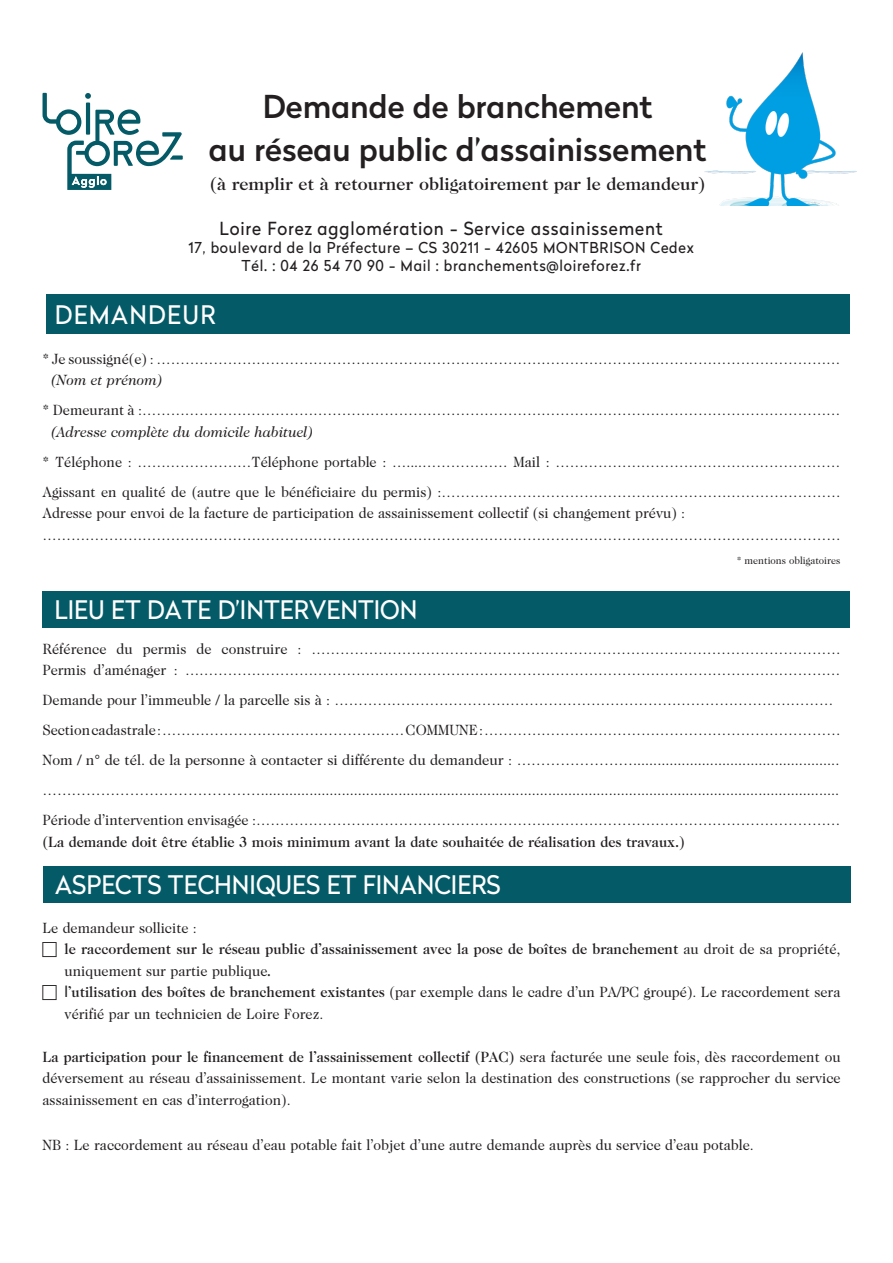
<style>
.page{position:relative;width:893px;height:1263px;background:#fff}
.page>*{position:absolute;margin:0;border:0;box-sizing:border-box;transform-origin:0 0}
.t1{font:500 31.5px "Radikal";color:#231f20}
.t2{font:25.5px "Radikal";color:#fff;scale:.95 1}
.t3{font:25.5px "Radikal";letter-spacing:.05em;color:#fff;scale:.95 1}
.t4{font:500 18px "Caslon 224 Std";color:#231f20}
.t5{font:18px "Radikal";letter-spacing:.05em;color:#231f20;scale:.95 1}
.t6{font:15px/21.5px "Caslon 224 Std";color:#231f20;scale:.95 1}
.t7{font:15px "Caslon 224 Std";color:#231f20}
.t8{font:500 15px/21.5px "Caslon 224 Std";color:#231f20;scale:.95 1}
.t9{font:15px "Radikal";letter-spacing:.05em;color:#231f20;scale:.95 1}
.t10{font:italic 15px "Caslon 224 Std";color:#231f20;scale:.95 1}
.t11{font:10.5px "Caslon 224 Std";color:#231f20;scale:.95 1}
.s1{font-weight:400}
.s2{font-family:"Radikal";font-weight:400}
.s3{font-family:"Radikal"}
.s4{font-weight:500}
</style>
<div class="page">
<img style="left:705px;top:52px;width:151px;height:154px">
<div style="left:46px;top:295px;width:803px;height:39px;background:#045b67"></div>
<div style="left:42px;top:591px;width:808px;height:36px;background:#045b67"></div>
<div style="left:43px;top:866px;width:807px;height:36px;background:#045b67"></div>
<svg style="left:43px;top:93px;width:140px;height:97px"></svg>
<p class="t1" style="left:263px;top:84px;width:391px">Demande de branchement</p>
<p class="t1" style="left:209px;top:127px;width:499px">au réseau public d’assainissement</p>
<p class="t4" style="left:210px;top:173px;width:497px">(à remplir et à retourner obligatoirement par le demandeur)</p>
<p class="t5" style="left:220px;top:215px;width:468px">Loire Forez agglomération - Service assainissement</p>
<p class="t9" style="left:189px;top:236px;width:533px">17, boulevard de la Préfecture – CS 30211 - 42605 MONTBRISON Cedex</p>
<p class="t9" style="left:242px;top:254px;width:422px">Tél. : 04 26 54 70 90 - Mail : branchements@loireforez.fr</p>
<p class="t3" style="left:55px;top:297px;width:171px">DEMANDEUR</p>
<p class="t6" style="left:43px;top:348px;width:841px">* Je soussigné(e) : ………………………………………………………………………………………………………………………………</p>
<p class="t10" style="left:51px;top:371px;width:119px">(Nom et prénom)</p>
<p class="t6" style="left:43px;top:399px;width:841px">* Demeurant à :…………………………………………………………………………………………………………………………………</p>
<p class="t10" style="left:51px;top:423px;width:278px">(Adresse complète du domicile habituel)</p>
<p class="t6" style="left:43px;top:451px;width:841px">* Téléphone : ……………………Téléphone portable : …....……………… Mail : ……………………………………………………</p>
<p class="t6" style="left:43px;top:481px;width:842px">Agissant en qualité de (autre que le bénéficiaire du permis) :…………………………………………………………………………</p>
<p class="t6" style="left:43px;top:502px;width:842px">Adresse pour envoi de la facture de participation de assainissement collectif (si changement prévu) : ……………………………………………………………………………………………………………………………………………………</p>
<p class="t11" style="left:737px;top:555px;width:111px">* mentions obligatoires</p>
<p class="t2" style="left:55px;top:592px;width:383px">LIEU ET DATE D’INTERVENTION</p>
<p class="t6" style="left:43px;top:638px;width:842px">Référence du permis de construire : …………………………………………………………………………………………………<br>Permis d’aménager : …………………………………………………………………………………………………………………………</p>
<p class="t6" style="left:43px;top:689px;width:834px">Demande pour l’immeuble / la parcelle sis à : ……………………………………………………………………………………………</p>
<p class="t6" style="left:43px;top:719px;width:841px">Section cadastrale : …………………………………………… COMMUNE : …………………………………………………………………</p>
<p class="t7" style="left:43px;top:751px;width:798px">Nom / n° de tél. de la personne à contacter si différente du demandeur : ……………………...................................................</p>
<p class="t7" style="left:43px;top:781px;width:798px">………………………………………...............................................................................................................................................</p>
<p class="t6" style="left:43px;top:809px;width:841px">Période d’intervention envisagée :……………………………………………………………………………………………………………</p>
<p class="t8" style="left:43px;top:831px;width:678px">(La demande doit être établie 3 mois minimum avant la date souhaitée de réalisation des travaux.)</p>
<p class="t2" style="left:55px;top:866px;width:470px">ASPECTS TECHNIQUES ET FINANCIERS</p>
<p class="t6" style="left:43px;top:917px;width:164px">Le demandeur sollicite :</p>
<p class="t8" style="left:65px;top:938px;width:818px">le raccordement sur le réseau public d’assainissement avec la pose de boîtes de branchement <span class="s1">au droit de sa propriété, uniquement sur partie publique</span><span class="s2">.</span></p>
<p class="t6" style="left:65px;top:981px;width:818px"><span class="s3">l</span><span class="s4">’utilisation des boîtes de branchement existantes</span> (par exemple dans le cadre d’un PA/PC groupé). Le raccordement sera vérifié par un technicien de Loire Forez.</p>
<p class="t6" style="left:43px;top:1046px;width:842px;text-align:justify"><span class="s4">La participation pour le financement de l’assainissement collectif (PAC)</span> sera facturée une seule fois, dès raccordement ou déversement au réseau d’assainissement. Le montant varie selon la destination des constructions (se rapprocher du service assainissement en cas d’interrogation).</p>
<p class="t6" style="left:43px;top:1134px;width:750px">NB : Le raccordement au réseau d’eau potable fait l’objet d’une autre demande auprès du service d’eau potable.</p>
</div>
